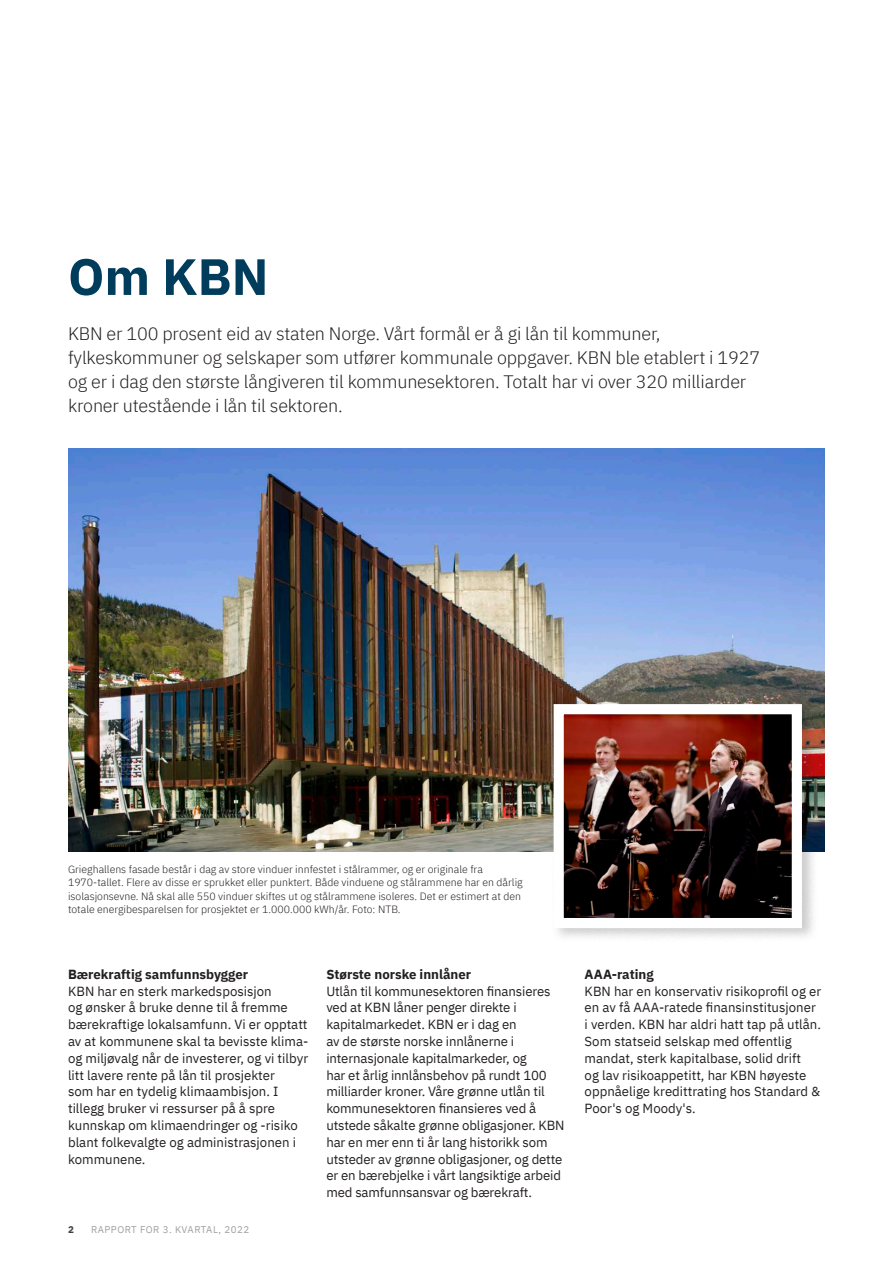
<style>
.page{position:relative;width:893px;height:1263px;background:#fff}
.page>*{position:absolute;margin:0;border:0;box-sizing:border-box;transform-origin:0 0}
.Kapittel{font:700 51px "IBM Plex Sans";color:#003d5c}
.Ingress{font:300 18px/24px "IBM Plex Sans";letter-spacing:-.01em;color:#231f20}
.Bread{font:13.2px/16.8px "IBM Plex Sans";letter-spacing:-.005em;color:#231f20}
.Bread-2{font:700 13.2px "IBM Plex Sans";color:#231f20}
.Bildetekst{font:300 10.5px/13.5px "IBM Plex Sans";color:#231f20}
.t1{font:9.75px "IBM Plex Sans";letter-spacing:.05em;color:#9d9fa2}
.t2{font:700 9.75px "IBM Plex Sans";color:#3e3e3f}
</style>
<div class="page">
<img style="left:68px;top:449px;width:757px;height:402px">
<div style="left:551px;top:699px;width:267px;height:243px;background:#231f20;opacity:.23"></div>
<img style="left:565px;top:715px;width:226px;height:202px">
<div style="left:554px;top:704px;width:248px;height:224px;border:10px solid #fff"></div>
<p class="Kapittel" style="left:68px;top:236px;width:202px">Om KBN</p>
<p class="Ingress" style="left:68px;top:320px;width:694px">KBN er 100 prosent eid av staten Norge. Vårt formål er å gi lån til kommuner, fylkeskommuner og selskaper som utfører kommunale oppgaver. KBN ble etablert i 1927 og er i dag den største långiveren til kommunesektoren. Totalt har vi over 320 milliarder kroner utestående i lån til sektoren.</p>
<p class="Bildetekst" style="left:68px;top:861px;width:456px">Grieghallens fasade består i dag av store vinduer innfestet i stålrammer, og er originale fra 1970-tallet. Flere av disse er sprukket eller punktert. Både vinduene og stålrammene har en dårlig isolasjonsevne. Nå skal alle 550 vinduer skiftes ut og stålrammene isoleres. Det er estimert at den totale energibesparelsen for prosjektet er 1.000.000 kWh/år. Foto: NTB.</p>
<p class="Bread-2" style="left:68px;top:964px;width:182px">Bærekraftig samfunnsbygger</p>
<p class="Bread" style="left:68px;top:981px;width:242px">KBN har en sterk markedsposisjon<br>og ønsker å bruke denne til å fremme bærekraftige lokalsamfunn. Vi er opptatt av at kommunene skal ta bevisste klima&shy;og miljøvalg når de investerer, og vi tilbyr litt lavere rente på lån til prosjekter<br>som har en tydelig klimaambisjon. I tillegg bruker vi ressurser på å spre kunnskap om klimaendringer og -risiko blant folkevalgte og administrasjonen i kommunene.</p>
<p class="t2" style="left:68px;top:1221px;width:7px">2</p>
<p class="t1" style="left:91px;top:1221px;width:160px">RAPPORT FOR 3. KVARTAL, 2022</p>
<p class="Bread-2" style="left:326px;top:964px;width:146px">Største norske innlåner</p>
<p class="Bread" style="left:326px;top:981px;width:240px">Utlån til kommunesektoren finansieres ved at KBN låner penger direkte i kapitalmarkedet. KBN er i dag en<br>av de største norske innlånerne i internasjonale kapitalmarkeder, og<br>har et årlig innlånsbehov på rundt 100 milliarder kroner. Våre grønne utlån til kommunesektoren finansieres ved å utstede såkalte grønne obligasjoner. KBN har en mer enn ti år lang historikk som utsteder av grønne obligasjoner, og dette er en bærebjelke i vårt langsiktige arbeid med samfunnsansvar og bærekraft.</p>
<p class="Bread-2" style="left:585px;top:964px;width:71px">AAA-rating</p>
<p class="Bread" style="left:585px;top:981px;width:238px">KBN har en konservativ risikoprofil og er en av få AAA-ratede finansinstitusjoner i verden. KBN har aldri hatt tap på utlån.<br>Som statseid selskap med offentlig mandat, sterk kapitalbase, solid drift<br>og lav risikoappetitt, har KBN høyeste oppnåelige kredittrating hos Standard &amp; Poor's og Moody's.</p>
</div>
